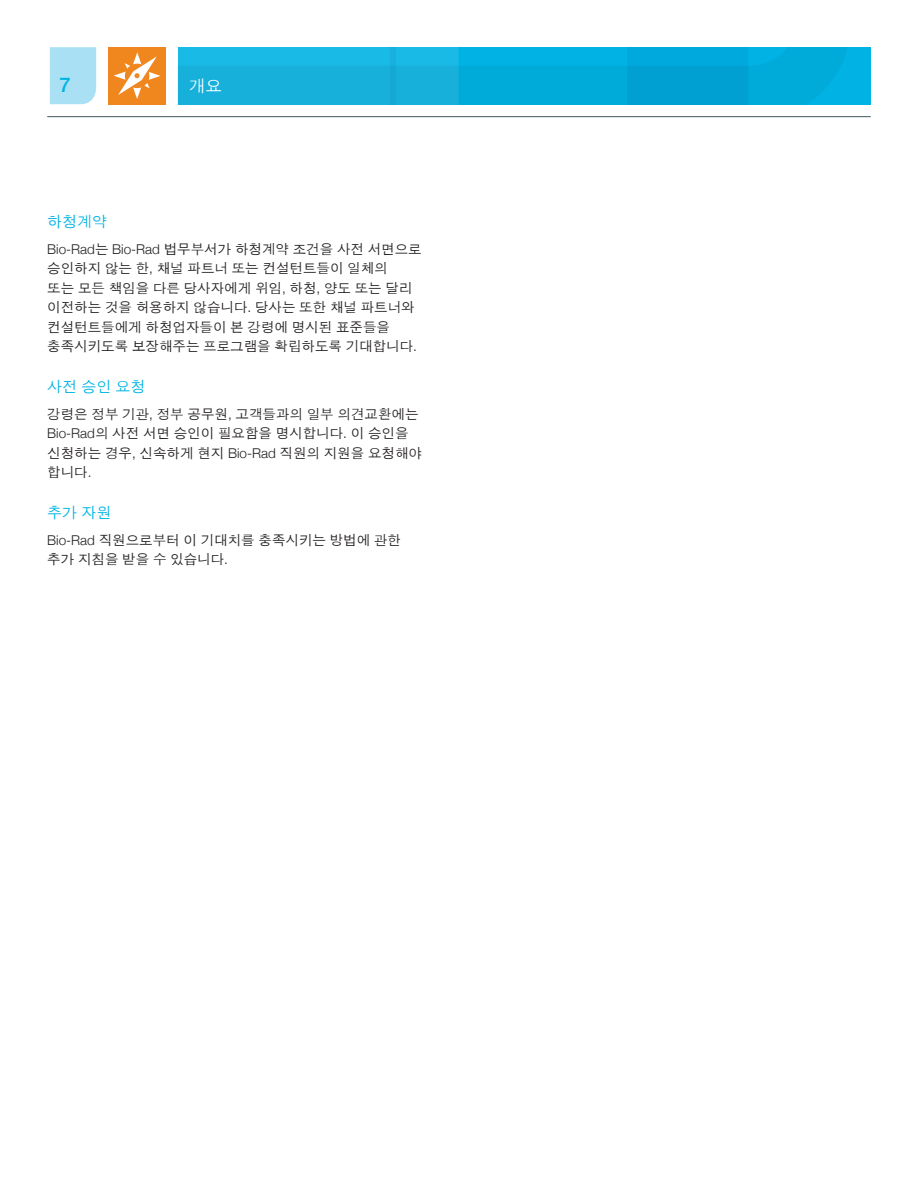
<style>
.page{position:relative;width:918px;height:1188px;background:#fff}
.page>*{position:absolute;margin:0;border:0;box-sizing:border-box;transform-origin:0 0}
.t1{font:500 20.25px "Helvetica Neue LT Std";color:#00b4e3}
.t2{font:16.5px "Apple Gothic";color:#fff}
.t3{font:15px "Apple Gothic";color:#00b4e3}
.t4{font:13.5px/19.5px "Apple Gothic";color:#231f20}
.s1{font-family:"Helvetica Neue";font-weight:300}
</style>
<div class="page">
<div style="left:108px;top:47px;width:58px;height:57px;background:#ef871e"></div>
<svg style="left:114px;top:52px;width:46px;height:47px"></svg>
<hr style="left:47px;top:114px;width:826px;height:4px;background:#006e8a;opacity:.25">
<div style="left:50px;top:47px;width:46px;height:57px;background:#aae0f4"></div>
<svg style="left:178px;top:47px;width:693px;height:57px;background:#09addb"></svg>
<h1 class="t1" style="left:60px;top:73px;width:13px">7</h1>
<p class="t2" style="left:189px;top:76px;width:34px">개요</p>
<p class="t3" style="left:47px;top:214px;width:61px">하청계약</p>
<p class="t4" style="left:47px;top:239px;width:376px"><span class="s1">Bio-Rad</span>는 <span class="s1">Bio-Rad</span> 법무부서가 하청계약 조건을 사전 서면으로 승인하지 않는 한<span class="s1">,</span> 채널 파트너 또는 컨설턴트들이 일체의<br>또는 모든 책임을 다른 당사자에게 위임<span class="s1">,</span> 하청<span class="s1">,</span> 양도 또는 달리 이전하는 것을 허용하지 않습니다<span class="s1">.</span> 당사는 또한 채널 파트너와 컨설턴트들에게 하청업자들이 본 강령에 명시된 표준들을 충족시키도록 보장해주는 프로그램을 확립하도록 기대합니다<span class="s1">.</span></p>
<p class="t3" style="left:47px;top:379px;width:100px">사전 승인 요청</p>
<p class="t4" style="left:47px;top:404px;width:376px">강령은 정부 기관<span class="s1">,</span> 정부 공무원<span class="s1">,</span> 고객들과의 일부 의견교환에는<br><span class="s1">Bio-Rad</span>의 사전 서면 승인이 필요함을 명시합니다<span class="s1">.</span> 이 승인을 신청하는 경우<span class="s1">,</span> 신속하게 현지 <span class="s1">Bio-Rad</span> 직원의 지원을 요청해야 합니다<span class="s1">.</span></p>
<p class="t3" style="left:47px;top:505px;width:66px">추가 자원</p>
<p class="t4" style="left:47px;top:530px;width:355px"><span class="s1">Bio-Rad</span> 직원으로부터 이 기대치를 충족시키는 방법에 관한 추가 지침을 받을 수 있습니다<span class="s1">.</span></p>
</div>
